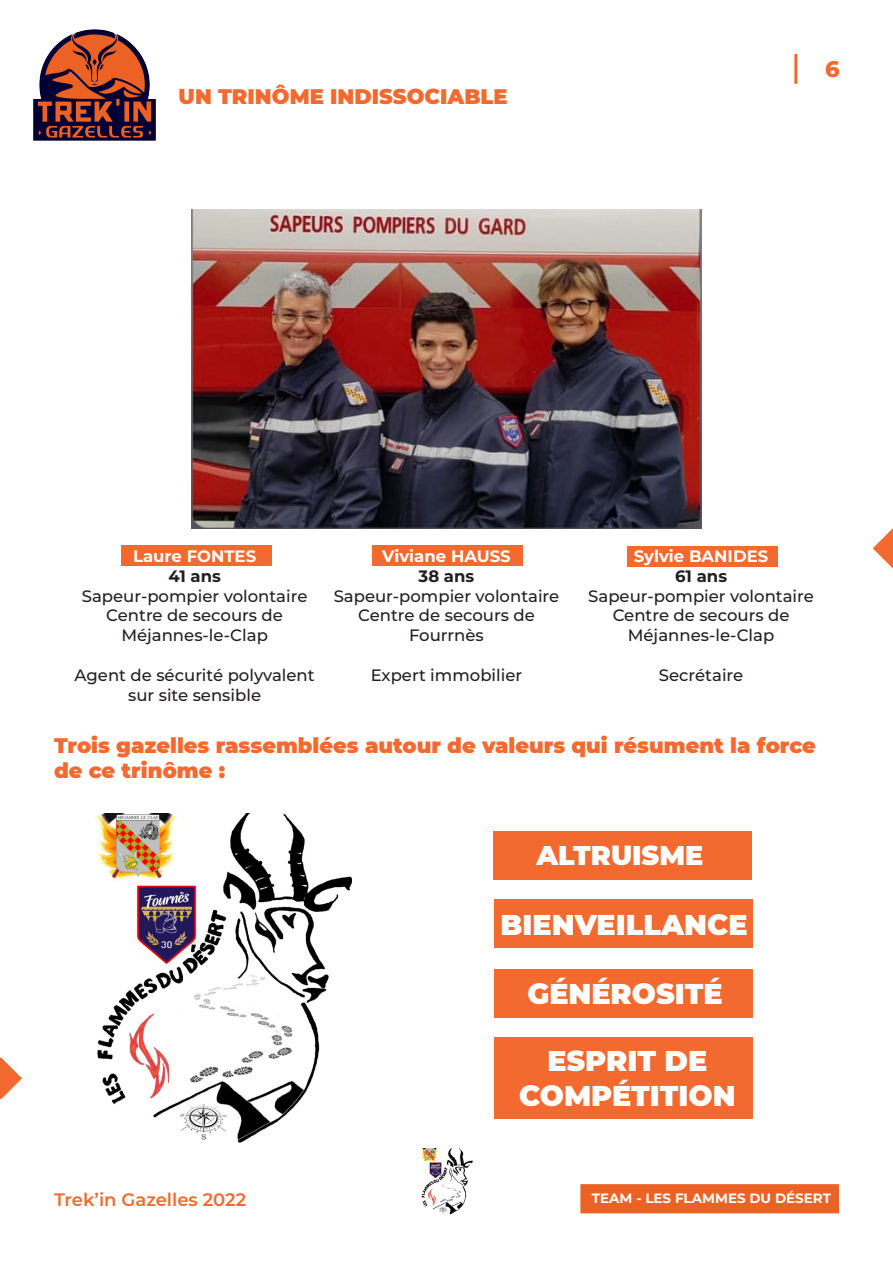
<style>
.page{position:relative;width:893px;height:1263px;background:#fff}
.page>*{position:absolute;margin:0;border:0;box-sizing:border-box;transform-origin:0 0}
.t1{font:900 28.5px "Montserrat";color:#fff}
.t2{font:900 27px "Montserrat";color:#fff}
.t3{font:800 22.5px "Montserrat";color:#f26a2f}
.t4{font:900 21px/25.2px "Montserrat";color:#f26a2f}
.t5{font:600 18px "Montserrat";color:#f26a2f}
.t6{font:500 16.5px "Montserrat";color:#231f20}
.t7{font:700 16.5px "Montserrat";color:#fff}
.t8{font:700 16.5px "Montserrat";color:#231f20}
.t9{font:700 13.5px "Montserrat";color:#fff}
</style>
<div class="page">
<hr style="left:794px;top:54px;width:3px;height:30px;background:#f26a2f">
<svg style="left:0;top:1057px;width:22px;height:43px"></svg>
<svg style="left:872px;top:528px;width:21px;height:41px"></svg>
<div style="left:580px;top:1184px;width:259px;height:29px;background:#ec6225;border:2px solid #ec6225"></div>
<img style="left:33px;top:29px;width:123px;height:112px">
<img style="left:421px;top:1148px;width:51px;height:67px">
<img style="left:192px;top:210px;width:509px;height:319px">
<div style="left:121px;top:545px;width:150px;height:20px;background:#f26a2f"></div>
<div style="left:373px;top:545px;width:150px;height:20px;background:#f26a2f"></div>
<div style="left:627px;top:546px;width:151px;height:20px;background:#f26a2f"></div>
<div style="left:493px;top:831px;width:258px;height:48px;background:#f26a2f"></div>
<div style="left:494px;top:900px;width:259px;height:48px;background:#f26a2f"></div>
<div style="left:494px;top:969px;width:259px;height:48px;background:#f26a2f"></div>
<div style="left:494px;top:1037px;width:259px;height:81px;background:#f26a2f"></div>
<img style="left:95px;top:814px;width:256px;height:329px">
<p class="t4" style="left:179px;top:83px;width:331px">UN TRINÔME INDISSOCIABLE</p>
<h3 class="t3" style="left:825px;top:52px;width:16px">6</h3>
<p class="t7" style="left:133px;top:544px;width:125px">Laure FONTES</p>
<p class="t8" style="left:168px;top:564px;width:54px">41 ans</p>
<p class="t6" style="left:82px;top:584px;width:227px">Sapeur-pompier volontaire</p>
<p class="t6" style="left:106px;top:604px;width:178px">Centre de secours de</p>
<p class="t6" style="left:121px;top:624px;width:148px">Méjannes-le-Clap</p>
<p class="t6" style="left:75px;top:663px;width:242px">Agent de sécurité polyvalent</p>
<p class="t6" style="left:128px;top:683px;width:135px">sur site sensible</p>
<p class="t7" style="left:382px;top:544px;width:130px">Viviane HAUSS</p>
<p class="t8" style="left:419px;top:564px;width:57px">38 ans</p>
<p class="t6" style="left:334px;top:584px;width:227px">Sapeur-pompier volontaire</p>
<p class="t6" style="left:358px;top:604px;width:178px">Centre de secours de</p>
<p class="t6" style="left:409px;top:624px;width:76px">Fourrnès</p>
<p class="t6" style="left:371px;top:663px;width:153px">Expert immobilier</p>
<p class="t7" style="left:634px;top:544px;width:136px">Sylvie BANIDES</p>
<p class="t8" style="left:675px;top:564px;width:53px">61 ans</p>
<p class="t6" style="left:588px;top:584px;width:227px">Sapeur-pompier volontaire</p>
<p class="t6" style="left:613px;top:604px;width:178px">Centre de secours de</p>
<p class="t6" style="left:628px;top:624px;width:148px">Méjannes-le-Clap</p>
<p class="t6" style="left:659px;top:663px;width:86px">Secrétaire</p>
<p class="t4" style="left:54px;top:732px;width:763px">Trois gazelles rassemblées autour de valeurs qui résument la force de ce trinôme :</p>
<p class="t2" style="left:537px;top:835px;width:168px">ALTRUISME</p>
<p class="t1" style="left:501px;top:903px;width:248px">BIENVEILLANCE</p>
<p class="t1" style="left:527px;top:972px;width:197px">GÉNÉROSITÉ</p>
<p class="t1" style="left:547px;top:1040px;width:161px">ESPRIT DE</p>
<p class="t1" style="left:519px;top:1074px;width:218px">COMPÉTITION</p>
<p class="t5" style="left:54px;top:1187px;width:194px">Trek’in Gazelles 2022</p>
<p class="t9" style="left:592px;top:1188px;width:241px">TEAM - LES FLAMMES DU DÉSERT</p>
</div>
